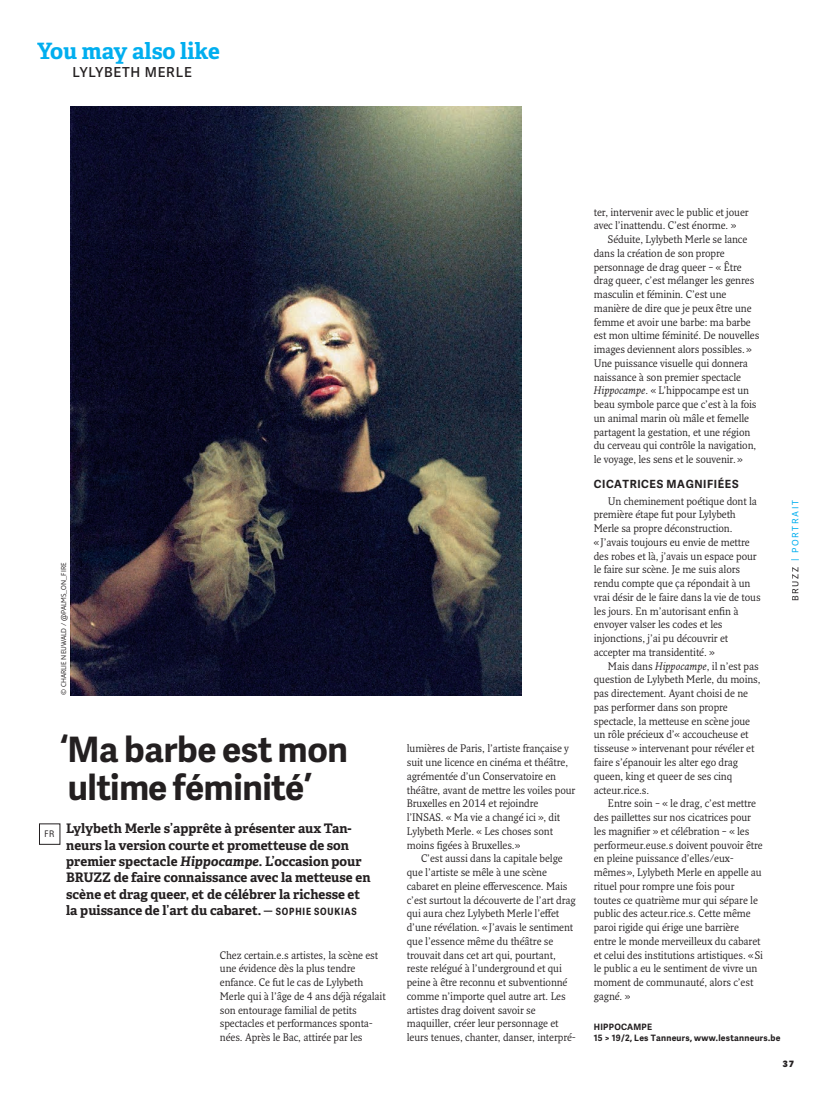
<style>
.page{position:relative;width:833px;height:1117px;background:#fff}
.page>*{position:absolute;margin:0;border:0;box-sizing:border-box;transform-origin:0 0}
.t1{font:700 35px/37.5px "Adelle Sans";letter-spacing:-.01em;color:#231f20}
.t2{font:700 22.5px "Adelle";color:#00aeef}
.t3{font:13.75px "Adelle Sans Sb";letter-spacing:.06em;color:#231f20}
.t4{font:700 13.12px/16.2px "Adelle";color:#231f20}
.t5{font:700 11.25px "Adelle Sans";letter-spacing:.06em;color:#231f20}
.t6{font:10.62px/13.8px "Fresco";letter-spacing:-.01em;color:#231f20;scale:.95 1}
.t7{font:700 8.75px/11.2px "Adelle Sans";letter-spacing:.03em;color:#231f20}
.t8{font:8.75px "Adelle Sans";letter-spacing:.2em;color:#00aeef}
.t9{font:8.75px "Adelle Sans Hv";color:#231f20}
.t10{font:condensed 8.75px "Helvetica LT Std";color:#231f20}
.t11{font:6.88px "Fresco Sans";color:#231f20}
.s1{font-style:italic}
.s2{font-family:"Adelle Sans Cnd";font-size:10px}
.s3{color:#231f20}
</style>
<div class="page">
<img style="left:71px;top:106px;width:450px;height:588px">
<h2 class="t2" style="left:37px;top:36px;width:184px">You may also like</h2>
<p class="t3" style="left:73px;top:62px;width:121px">LYLYBETH MERLE</p>
<p class="t11" style="left:59px;top:694px;width:134px;rotate:-90deg">© CHARLIE NEUWALD / @PALMS_ON_FIRE</p>
<h1 class="t1" style="left:60px;top:731px;width:289px">‘Ma barbe est mon ultime féminité’</h1>
<p class="t10" style="left:44px;top:828px;width:12px">FR</p>
<p class="t4" style="left:66px;top:820px;width:306px">Lylybeth Merle s’apprête à présenter aux Tan&shy;neurs la version courte et prometteuse de son premier spectacle <span class="s1">Hippocampe</span>. L’occasion pour BRUZZ de faire connaissance avec la metteuse en scène et drag queer, et de célébrer la richesse et la puissance de l’art du cabaret. <span class="s2">— SOPHIE SOUKIAS</span></p>
<p class="t6" style="left:220px;top:947px;width:176px">Chez certain.e.s artistes, la scène est une évidence dès la plus tendre enfance. Ce fut le cas de Lylybeth Merle qui à l’âge de 4 ans déjà régalait son entourage familial de petits spectacles et performances sponta&shy;nées. Après le Bac, attirée par les</p>
<p class="t6" style="left:407px;top:741px;width:179px">lumières de Paris, l’artiste française y suit une licence en cinéma et théâtre, agrémentée d’un Conservatoire en théâtre, avant de mettre les voiles pour Bruxelles en 2014 et rejoindre l’INSAS. « Ma vie a changé ici », dit Lylybeth Merle. « Les choses sont moins figées à Bruxelles.»</p>
<p class="t6" style="left:407px;top:851px;width:180px;text-indent:14px">C’est aussi dans la capitale belge que l’artiste se mêle à une scène cabaret en pleine effervescence. Mais c’est surtout la découverte de l’art drag qui aura chez Lylybeth Merle l’effet d’une révélation. « J’avais le sentiment que l’essence même du théâtre se trouvait dans cet art qui, pourtant, reste relégué à l’underground et qui peine à être reconnu et subventionné comme n’importe quel autre art. Les artistes drag doivent savoir se maquiller, créer leur personnage et leurs tenues, chanter, danser, interpré-</p>
<p class="t6" style="left:594px;top:205px;width:165px">ter, intervenir avec le public et jouer avec l’inattendu. C’est énorme. »</p>
<p class="t6" style="left:594px;top:232px;width:176px;text-indent:14px">Séduite, Lylybeth Merle se lance dans la création de son propre personnage de drag queer – « Être drag queer, c’est mélanger les genres masculin et féminin. C’est une manière de dire que je peux être une femme et avoir une barbe: ma barbe est mon ultime féminité. De nouvelles images deviennent alors possibles. » Une puissance visuelle qui donnera naissance à son premier spectacle <span class="s1">Hippocampe</span>. « L’hippocampe est un beau symbole parce que c’est à la fois un animal marin où mâle et femelle partagent la gestation, et une région du cerveau qui contrôle la navigation, le voyage, les sens et le souvenir. »</p>
<p class="t5" style="left:594px;top:477px;width:146px">CICATRICES MAGNIFIÉES</p>
<p class="t6" style="left:594px;top:493px;width:177px;text-indent:14px">Un cheminement poétique dont la première étape fut pour Lylybeth Merle sa propre déconstruction.<br>« J’avais toujours eu envie de mettre des robes et là, j’avais un espace pour le faire sur scène. Je me suis alors rendu compte que ça répondait à un vrai désir de le faire dans la vie de tous les jours. En m’autorisant enfin à envoyer valser les codes et les injonctions, j’ai pu découvrir et accepter ma transidentité. »</p>
<p class="t6" style="left:594px;top:658px;width:177px;text-indent:14px">Mais dans <span class="s1">Hippocampe</span>, il n’est pas question de Lylybeth Merle, du moins, pas directement. Ayant choisi de ne pas performer dans son propre spectacle, la metteuse en scène joue un rôle précieux d’« accoucheuse et tisseuse » intervenant pour révéler et faire s’épanouir les alter ego drag queen, king et queer de ses cinq acteur.rice.s.</p>
<p class="t6" style="left:594px;top:796px;width:180px;text-indent:14px">Entre soin – « le drag, c’est mettre des paillettes sur nos cicatrices pour les magnifier » et célébration – « les performeur.euse.s doivent pouvoir être en pleine puissance d’elles/eux&shy;mêmes », Lylybeth Merle en appelle au rituel pour rompre une fois pour toutes ce quatrième mur qui sépare le public des acteur.rice.s. Cette même paroi rigide qui érige une barrière entre le monde merveilleux du cabaret et celui des institutions artistiques. « Si le public a eu le sentiment de vivre un moment de communauté, alors c’est gagné. »</p>
<p class="t7" style="left:594px;top:1020px;width:188px">HIPPOCAMPE<br>15 &gt; 19/2, Les Tanneurs, www.lestanneurs.be</p>
<p class="t8" style="left:789px;top:601px;width:102px;rotate:-90deg"><span class="s3">BRUZZ</span> | PORTRAIT</p>
<p class="t9" style="left:782px;top:1057px;width:13px">37</p>
</div>
